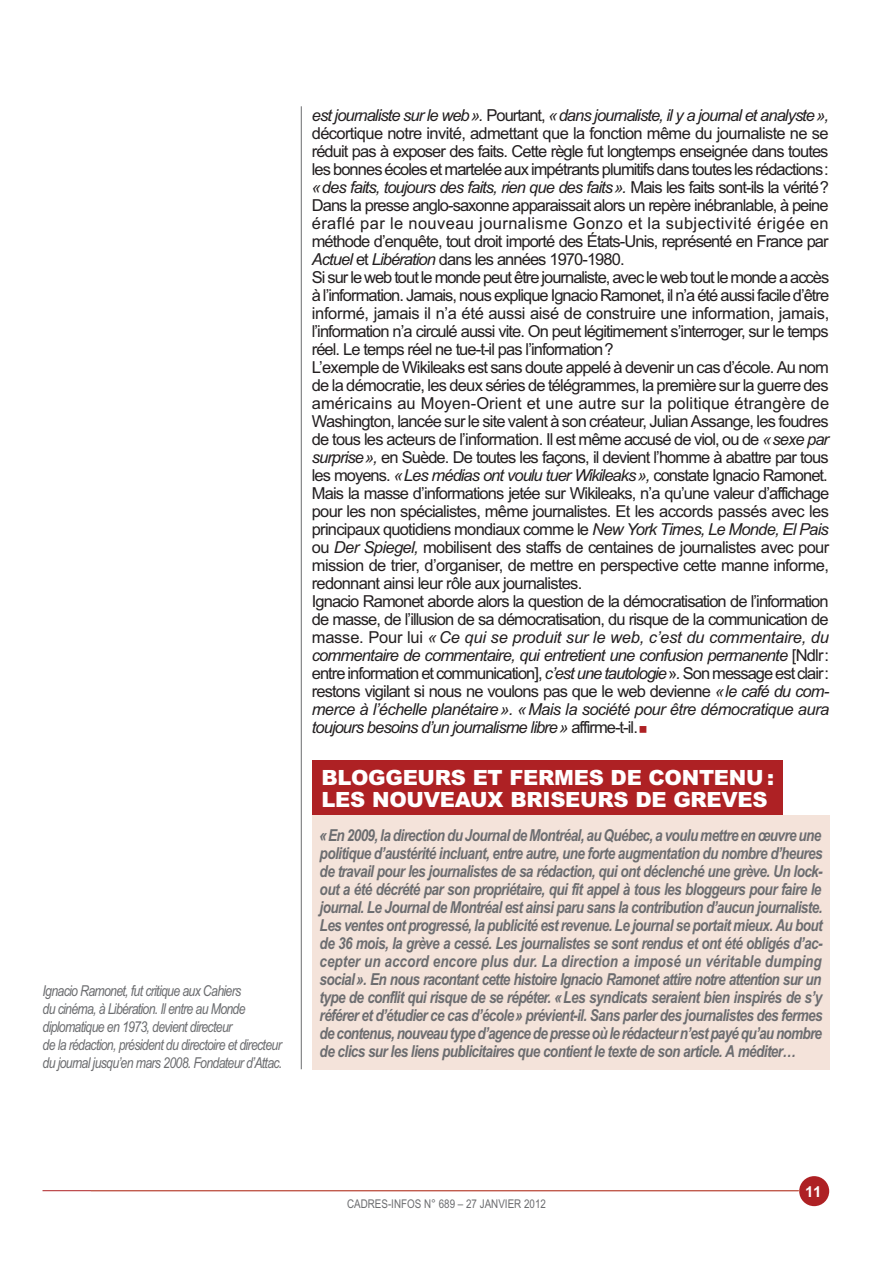
<style>
.page{position:relative;width:893px;height:1263px;background:#fff}
.page>*{position:absolute;margin:0;border:0;box-sizing:border-box;transform-origin:0 0}
.t1{font:900 21px/22.5px "Arial";letter-spacing:-.015em;color:#fff}
.t2{font:16.5px/18px "Arial";letter-spacing:-.05em;color:#231f20}
.t3{font:italic 700 16.5px/18px "Arial Narrow";letter-spacing:-.035em;color:#6c6d70;text-align:justify}
.t4{font:italic 15px/18px "Arial Narrow";letter-spacing:-.045em;color:#6c6d70}
.t5{font:700 15px "Arial";color:#fff}
.t6{font:12px "Arial Narrow";color:#6c6d70}
.s1{font-style:italic}
</style>
<div class="page">
<div style="left:312px;top:815px;width:517px;height:254px;background:#f4e3da"></div>
<hr style="left:43px;top:1190px;width:755px;height:1px;background:#ae2124">
<div style="left:799px;top:1176px;width:30px;height:30px;background:#ae2124;border-radius:50%"></div>
<hr style="left:91px;top:1190px;width:709px;height:1px;background:#c3624e">
<div style="left:312px;top:761px;width:470px;height:54px;background:#ae2124"></div>
<hr style="left:301px;top:106px;width:1px;height:963px;background:#6c6d70">
<p class="t4" style="left:43px;top:982px;width:241px">Ignacio Ramonet, fut critique aux Cahiers<br>du cinéma, à Libération. Il entre au Monde diplomatique en 1973, devient directeur<br>de la rédaction, président du directoire et directeur du journal jusqu’en mars 2008. Fondateur d’Attac.</p>
<p class="t2" style="left:312px;top:107px;width:519px"><span class="s1">est journaliste sur le web».</span> Pourtant, <span class="s1">«dans journaliste, il y a journal et analyste», </span>décortique notre invité, admettant que la fonction même du journaliste ne se réduit pas à exposer des faits. Cette règle fut longtemps enseignée dans toutes les bonnes écoles et martelée aux impétrants plumitifs dans toutes les rédactions: <span class="s1">«des faits, toujours des faits, rien que des faits».</span> Mais les faits sont-ils la vérité?<br>Dans la presse anglo-saxonne apparaissait alors un repère inébranlable, à peine éraflé par le nouveau journalisme Gonzo et la subjectivité érigée en méthode d’enquête, tout droit importé des États-Unis, représenté en France par <span class="s1">Actuel</span> et <span class="s1">Libération</span> dans les années 1970-1980.<br>Si sur le web tout le monde peut être journaliste, avec le web tout le monde a accès à l’information. Jamais, nous explique Ignacio Ramonet, il n’a été aussi facile d’être informé, jamais il n’a été aussi aisé de construire une information, jamais, l’information n’a circulé aussi vite. On peut légitimement s’interroger, sur le temps réel. Le temps réel ne tue-t-il pas l’information?<br>L’exemple de Wikileaks est sans doute appelé à devenir un cas d’école. Au nom de la démocratie, les deux séries de télégrammes, la première sur la guerre des américains au Moyen-Orient et une autre sur la politique étrangère de Washington, lancée sur le site valent à son créateur, Julian Assange, les foudres de tous les acteurs de l’information. Il est même accusé de viol, ou de <span class="s1">«sexe par surprise»,</span> en Suède. De toutes les façons, il devient l’homme à abattre par tous les moyens. <span class="s1">«Les médias ont voulu tuer Wikileaks»,</span> constate Ignacio Ramonet.<br>Mais la masse d’informations jetée sur Wikileaks, n’a qu’une valeur d’affichage pour les non spécialistes, même journalistes. Et les accords passés avec les principaux quotidiens mondiaux comme le <span class="s1">New York Times, Le Monde, El Pais </span>ou <span class="s1">Der Spiegel,</span> mobilisent des staffs de centaines de journalistes avec pour mission de trier, d’organiser, de mettre en perspective cette manne informe, redonnant ainsi leur rôle aux journalistes.<br>Ignacio Ramonet aborde alors la question de la démocratisation de l’information de masse, de l’illusion de sa démocratisation, du risque de la communication de masse. Pour lui <span class="s1">« Ce qui se produit sur le web, c’est du commentaire, du commentaire de commentaire, qui entretient une confusion permanente</span> [Ndlr: entre information et communication], <span class="s1">c’est une tautologie</span>»<span class="s1">.</span> Son message est clair: restons vigilant si nous ne voulons pas que le web devienne <span class="s1">«le café du com&shy;merce à l’échelle planétaire». «Mais la société pour être démocratique aura toujours besoins d’un journalisme libre»</span> affirme-t-il.</p>
<p class="t1" style="left:322px;top:765px;width:454px">BLOGGEURS ET FERMES DE CONTENU :<br>LES NOUVEAUX BRISEURS DE GREVES</p>
<p class="t3" style="left:320px;top:825px;width:505px">«En 2009, la direction du Journal de Montréal, au Québec, a voulu mettre en œuvre une politique d’austérité incluant, entre autre, une forte augmentation du nombre d’heures de travail pour les journalistes de sa rédaction, qui ont déclenché une grève. Un lock&shy;out a été décrété par son propriétaire, qui fit appel à tous les bloggeurs pour faire le journal. Le Journal de Montréal est ainsi paru sans la contribution d’aucun journaliste.<br>Les ventes ont progressé, la publicité est revenue. Le journal se portait mieux. Au bout de 36 mois, la grève a cessé. Les journalistes se sont rendus et ont été obligés d’ac&shy;cepter un accord encore plus dur. La direction a imposé un véritable dumping social». En nous racontant cette histoire Ignacio Ramonet attire notre attention sur un type de conflit qui risque de se répéter. «Les syndicats seraient bien inspirés de s’y référer et d’étudier ce cas d’école» prévient-il. Sans parler des journalistes des fermes de contenus, nouveau type d’agence de presse où le rédacteur n’est payé qu’au nombre de clics sur les liens publicitaires que contient le texte de son article. A méditer…</p>
<p class="t6" style="left:347px;top:1197px;width:200px">CADRES-INFOS N° 689 – 27 JANVIER 2012</p>
<p class="t5" style="left:805px;top:1181px;width:18px">11</p>
</div>
